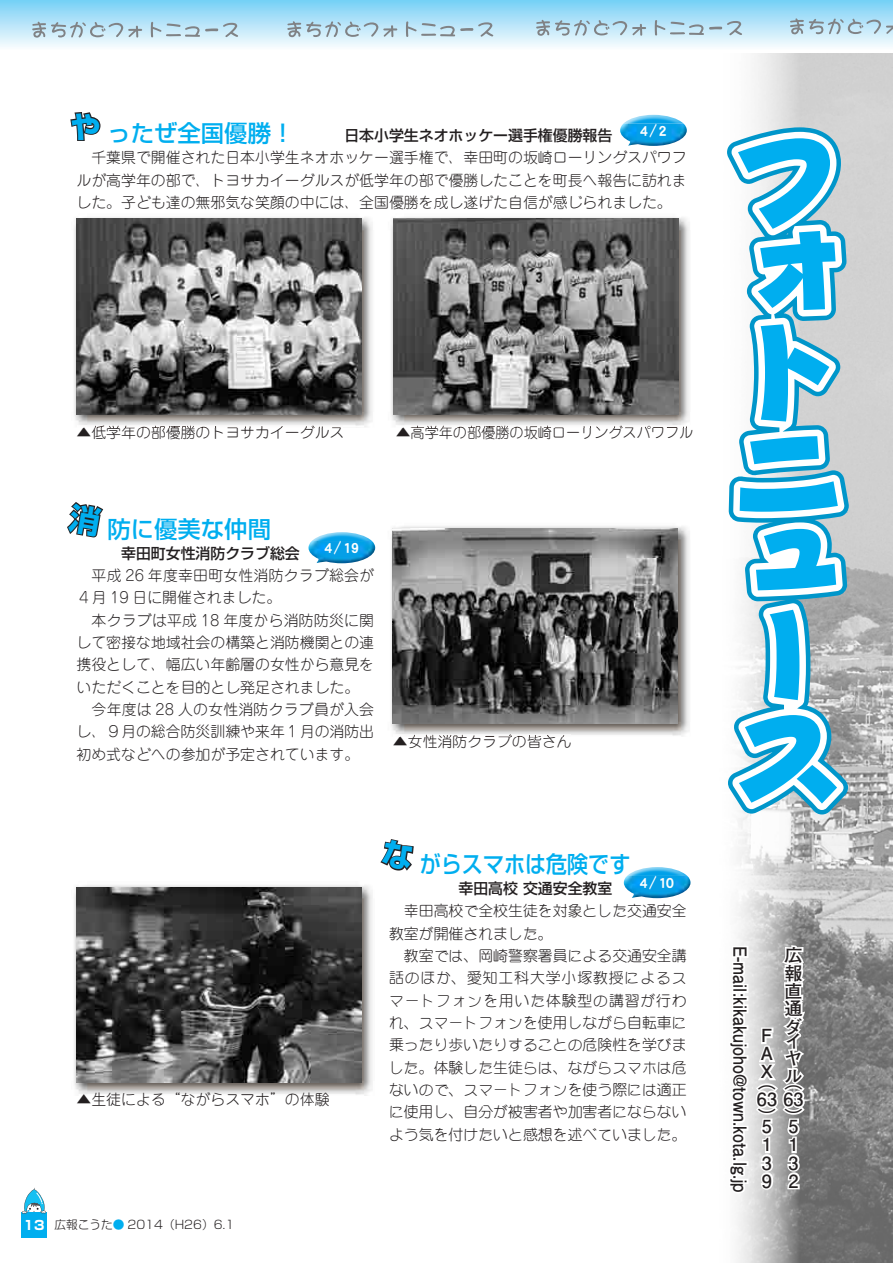
<style>
.page{position:relative;width:893px;height:1263px;background:#fff}
.page>*{position:absolute;margin:0;border:0;box-sizing:border-box;transform-origin:0 0}
.t1{font:500 23.4px "Shin Go Pro";color:#00aeef}
.t2{font:500 23.4px "Shin Go Pro";color:#00aeef;scale:.9 1}
.t3{font:700 18px "Futo Go B101 Pro";color:#231f20;scale:.89 1}
.t4{font:700 18px/18px "Futo Go B101 Pro";color:#231f20;text-align:justify}
.t5{font:300 14.85px/22.4px "Jun 101 Pro";color:#231f20}
.t6{font:14.85px/22.4px "DF Maru Gothic Lt WIN RKSJ H";color:#231f20}
.t7{font:500 14.85px "Shin Go Pro";color:#231f20}
.t8{font:14.85px "DFHS Gothic Std W9";color:#fff}
.t9{font:300 11.7px "Shin Go Pro";color:#231f20}
.s1{font-weight:700;font-size:12.75px;color:#fff}
.s2{color:#00aeef}
</style>
<div class="page">
<div style="left:0;top:0;width:893px;height:51px;background:linear-gradient(to bottom,#77d0f6,#fffefe)"></div>
<svg style="left:790px;top:18px;width:103px;height:16px;background:#adccdb"></svg>
<svg style="left:536px;top:20px;width:206px;height:16px;background:#b3d1df"></svg>
<svg style="left:287px;top:21px;width:206px;height:16px;background:#b5d2df"></svg>
<svg style="left:32px;top:22px;width:206px;height:16px;background:#b7d2e0"></svg>
<img style="left:736px;top:53px;width:157px;height:1210px">
<svg style="left:727px;top:127px;width:122px;height:687px"></svg>
<img style="left:74px;top:217px;width:299px;height:210px">
<img style="left:77px;top:425px;width:266px;height:2px">
<img style="left:77px;top:219px;width:284px;height:195px">
<img style="left:74px;top:885px;width:299px;height:211px">
<img style="left:77px;top:887px;width:284px;height:196px">
<img style="left:391px;top:526px;width:299px;height:210px">
<img style="left:394px;top:734px;width:177px;height:3px">
<img style="left:393px;top:528px;width:285px;height:196px">
<img style="left:391px;top:217px;width:299px;height:208px">
<img style="left:417px;top:425px;width:270px;height:2px">
<img style="left:393px;top:219px;width:285px;height:195px">
<img style="left:623px;top:115px;width:61px;height:9px">
<img style="left:620px;top:124px;width:67px;height:22px">
<img style="left:312px;top:532px;width:60px;height:9px">
<img style="left:308px;top:541px;width:67px;height:22px">
<img style="left:627px;top:867px;width:60px;height:9px">
<img style="left:624px;top:876px;width:66px;height:22px">
<svg style="left:756px;top:945px;width:49px;height:245px"></svg>
<svg style="left:736px;top:946px;width:12px;height:247px"></svg>
<svg style="left:21px;top:1188px;width:26px;height:50px"></svg>
<svg style="left:380px;top:839px;width:34px;height:32px"></svg>
<svg style="left:67px;top:502px;width:36px;height:35px"></svg>
<svg style="left:70px;top:112px;width:31px;height:29px"></svg>
<h1 class="t1" style="left:107px;top:114px;width:189px">ったぜ全国優勝！</h1>
<p class="t7" style="left:344px;top:123px;width:269px">日本小学生ネオホッケー選手権優勝報告</p>
<p class="t5" style="left:77px;top:145px;width:612px;text-align:justify">　千葉県で開催された日本小学生ネオホッケー選手権で、幸田町の坂崎ローリングスパワフルが高学年の部で、トヨサカイーグルスが低学年の部で優勝したことを町長へ報告に訪れました。子ども達の無邪気な笑顔の中には、全国優勝を成し遂げた自信が感じられました。</p>
<p class="t8" style="left:640px;top:122px;width:29px">4／2</p>
<p class="t5" style="left:77px;top:420px;width:269px">▲低学年の部優勝のトヨサカイーグルス</p>
<p class="t5" style="left:396px;top:420px;width:299px">▲高学年の部優勝の坂崎ローリングスパワフル</p>
<h1 class="t1" style="left:107px;top:509px;width:165px">防に優美な仲間</h1>
<p class="t7" style="left:121px;top:541px;width:180px">幸田町女性消防クラブ総会</p>
<p class="t5" style="left:77px;top:563px;width:299px">　平成 26 年度幸田町女性消防クラブ総会が<br>４月 19 日に開催されました。<br>　本クラブは平成 18 年度から消防防災に関して密接な地域社会の構築と消防機関との連携役として、幅広い年齢層の女性から意見をいただくことを目的とし発足されました。　今年度は 28 人の女性消防クラブ員が入会し、９月の総合防災訓練や来年１月の消防出初め式などへの参加が予定されています。</p>
<p class="t8" style="left:324px;top:539px;width:36px">4／ 19</p>
<p class="t5" style="left:393px;top:729px;width:180px">▲女性消防クラブの皆さん</p>
<p class="t5" style="left:77px;top:1086px;width:254px">▲生徒による“ながらスマホ”の体験</p>
<p class="t9" style="left:24px;top:1215px;width:212px"><span class="s1">13</span> 広報こうた<span class="s2">●</span> 2014（H26）6.1</p>
<h1 class="t2" style="left:420px;top:845px;width:235px">がらスマホは危険です</h1>
<p class="t7" style="left:459px;top:876px;width:155px">幸田高校 交通安全教室</p>
<p class="t6" style="left:389px;top:900px;width:299px">　幸田高校で全校生徒を対象とした交通安全教室が開催されました。<br>　教室では、岡崎警察署員による交通安全講話のほか、愛知工科大学小塚教授によるスマートフォンを用いた体験型の講習が行われ、スマートフォンを使用しながら自転車に乗ったり歩いたりすることの危険性を学びました。体験した生徒らは、ながらスマホは危ないので、スマートフォンを使う際には適正に使用し、自分が被害者や加害者にならないよう気を付けたいと感想を述べていました。</p>
<p class="t8" style="left:639px;top:874px;width:36px">4／ 10</p>
<p class="t3" style="left:755px;top:946px;width:278px;rotate:90deg">E-mail:kikakujoho@town.kota.lg.jp</p>
<p class="t4" style="left:784px;top:944px;width:19px">広報直通ダ</p>
<p class="t4" style="left:784px;top:1031px;width:18px;line-height:16.6px">イヤ</p>
<p class="t4" style="left:757px;top:1066px;width:48px;line-height:20.4px;text-align:right">ル（<br>63 63</p>
<p class="t4" style="left:784px;top:1106px;width:19px">）</p>
<p class="t4" style="left:788px;top:1115px;width:12px">5<br>1<br>3<br>2</p>
<p class="t4" style="left:758px;top:1024px;width:16px">ＦＡＸ</p>
<p class="t4" style="left:758px;top:1061px;width:19px;line-height:36.2px">（）</p>
<p class="t4" style="left:762px;top:1115px;width:12px">5<br>1<br>3<br>9</p>
</div>
